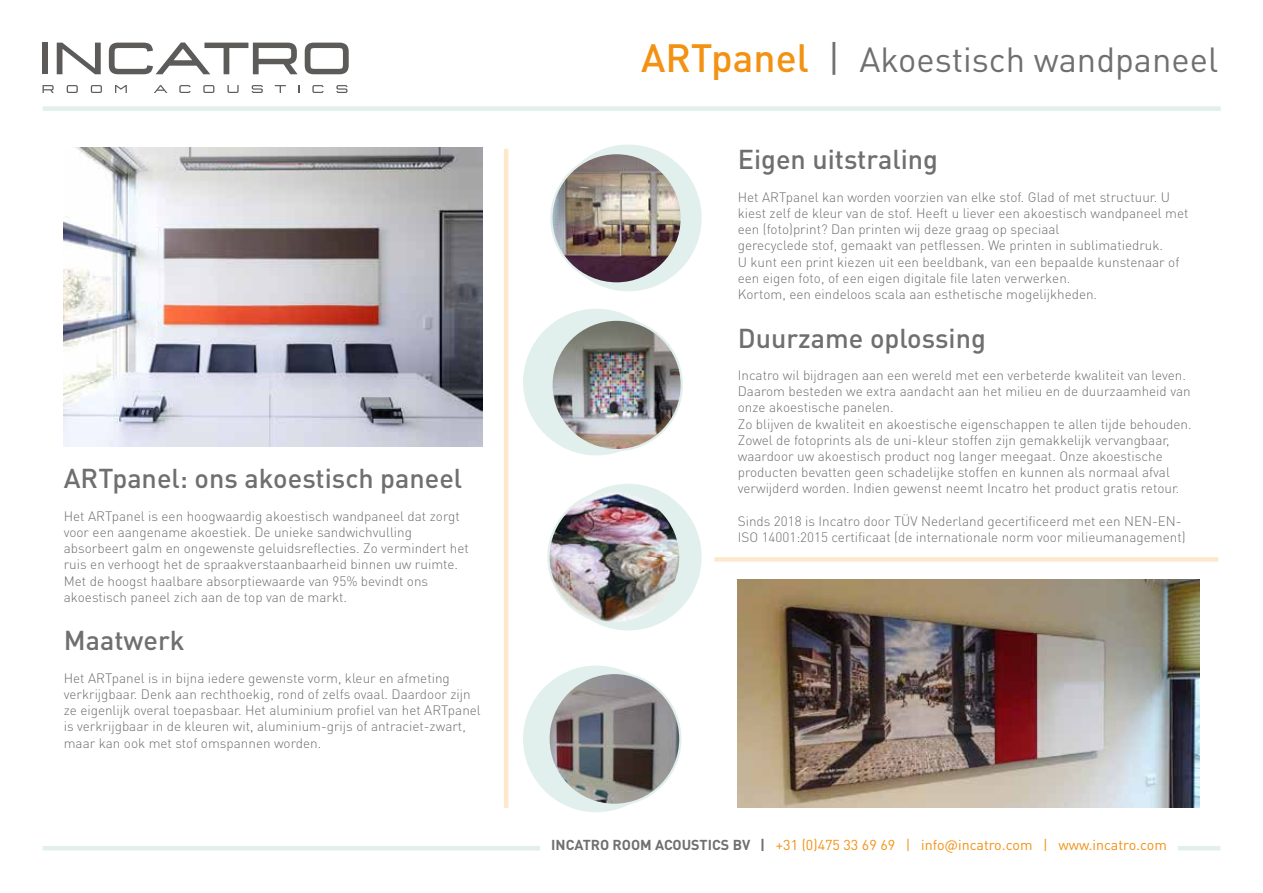
<style>
.page{position:relative;width:1263px;height:893px;background:#fff}
.page>*{position:absolute;margin:0;border:0;box-sizing:border-box;transform-origin:0 0}
.t1{font:34.5px "DIN Pro";color:#706f6f}
.t2{font:500 27px "DIN Pro";color:#706f6f}
.t3{font:14.25px "DIN Pro";color:#f39113}
.t4{font:300 13.5px/16.2px "DIN Pro";color:#706f6f}
.s1{font-weight:500;font-size:39px;color:#f39113}
.s2{font-size:38.25px}
.s3{font-weight:700;color:#706f6f}
</style>
<div class="page">
<div style="left:523px;top:309px;width:147px;height:146px;background:#e1f0ec;border-radius:50%"></div>
<svg style="left:43px;top:85px;width:11px;height:8px"></svg>
<svg style="left:67px;top:85px;width:11px;height:8px"></svg>
<svg style="left:91px;top:85px;width:11px;height:8px"></svg>
<svg style="left:115px;top:85px;width:12px;height:8px"></svg>
<svg style="left:154px;top:85px;width:13px;height:8px"></svg>
<svg style="left:179px;top:85px;width:11px;height:8px"></svg>
<svg style="left:203px;top:85px;width:11px;height:8px"></svg>
<svg style="left:227px;top:85px;width:12px;height:8px"></svg>
<svg style="left:252px;top:85px;width:11px;height:8px"></svg>
<svg style="left:275px;top:85px;width:11px;height:8px"></svg>
<svg style="left:312px;top:85px;width:11px;height:8px"></svg>
<svg style="left:336px;top:85px;width:11px;height:8px"></svg>
<div style="left:43px;top:43px;width:5px;height:31px;background:#5c5b59"></div>
<svg style="left:57px;top:43px;width:44px;height:31px"></svg>
<svg style="left:109px;top:43px;width:189px;height:31px"></svg>
<svg style="left:305px;top:43px;width:44px;height:31px"></svg>
<hr style="left:43px;top:846px;width:497px;height:4px;background:#e1f0ec">
<hr style="left:1178px;top:846px;width:42px;height:4px;background:#e1f0ec">
<div style="left:43px;top:106px;width:1178px;height:5px;background:#e1f0ec"></div>
<div style="left:555px;top:145px;width:147px;height:146px;background:#e1f0ec;border-radius:50%"></div>
<div style="left:555px;top:484px;width:147px;height:146px;background:#e1f0ec;border-radius:50%"></div>
<div style="left:523px;top:666px;width:147px;height:146px;background:#e1f0ec;border-radius:50%"></div>
<img style="left:551px;top:153px;width:131px;height:130px;border-radius:65px">
<img style="left:551px;top:320px;width:131px;height:130px;border-radius:65px">
<hr style="left:504px;top:149px;width:4px;height:659px;background:#fee8cb">
<div style="left:714px;top:557px;width:504px;height:5px;background:#fee8cb"></div>
<img style="left:64px;top:148px;width:419px;height:298px">
<img style="left:548px;top:491px;width:132px;height:132px;border-radius:66px">
<img style="left:548px;top:673px;width:132px;height:132px;border-radius:66px">
<img style="left:738px;top:580px;width:461px;height:228px">
<h2 class="t2" style="left:64px;top:460px;width:400px">ARTpanel: ons akoestisch paneel</h2>
<p class="t4" style="left:64px;top:507px;width:407px">Het ARTpanel is een hoogwaardig akoestisch wandpaneel dat zorgt voor een aangename akoestiek. De unieke sandwichvulling absorbeert galm en ongewenste geluidsreflecties. Zo vermindert het ruis en verhoogt het de spraakverstaanbaarheid binnen uw ruimte.<br>Met de hoogst haalbare absorptiewaarde van 95% bevindt ons akoestisch paneel zich aan de top van de markt.</p>
<h2 class="t2" style="left:64px;top:622px;width:122px">Maatwerk</h2>
<p class="t4" style="left:64px;top:669px;width:418px">Het ARTpanel is in bijna iedere gewenste vorm, kleur en afmeting verkrijgbaar. Denk aan rechthoekig, rond of zelfs ovaal. Daardoor zijn ze eigenlijk overal toepasbaar. Het aluminium profiel van het ARTpanel is verkrijgbaar in de kleuren wit, aluminium-grijs of antraciet-zwart, maar kan ook met stof omspannen worden.</p>
<h1 class="t1" style="left:641px;top:36px;width:579px"><span class="s1">ARTpanel</span> <span class="s2">|</span> Akoestisch wandpaneel</h1>
<h2 class="t2" style="left:738px;top:141px;width:202px">Eigen uitstraling</h2>
<p class="t4" style="left:738px;top:188px;width:452px">Het ARTpanel kan worden voorzien van elke stof. Glad of met structuur. U kiest zelf de kleur van de stof. Heeft u liever een akoestisch wandpaneel met een (foto)print? Dan printen wij deze graag op speciaal<br>gerecyclede stof, gemaakt van petflessen. We printen in sublimatiedruk.<br>U kunt een print kiezen uit een beeldbank, van een bepaalde kunstenaar of een eigen foto, of een eigen digitale file laten verwerken.<br>Kortom, een eindeloos scala aan esthetische mogelijkheden.</p>
<h2 class="t2" style="left:738px;top:320px;width:250px">Duurzame oplossing</h2>
<p class="t4" style="left:738px;top:367px;width:455px">Incatro wil bijdragen aan een wereld met een verbeterde kwaliteit van leven.<br>Daarom besteden we extra aandacht aan het milieu en de duurzaamheid van onze akoestische panelen.<br>Zo blijven de kwaliteit en akoestische eigenschappen te allen tijde behouden.<br>Zowel de fotoprints als de uni-kleur stoffen zijn gemakkelijk vervangbaar, waardoor uw akoestisch product nog langer meegaat. Onze akoestische producten bevatten geen schadelijke stoffen en kunnen als normaal afval verwijderd worden. Indien gewenst neemt Incatro het product gratis retour.</p>
<p class="t4" style="left:738px;top:512px;width:449px">Sinds 2018 is Incatro door TÜV Nederland gecertificeerd met een NEN-EN-<br>ISO 14001:2015 certificaat (de internationale norm voor milieumanagement)</p>
<p class="t3" style="left:551px;top:836px;width:617px"><span class="s3">INCATRO ROOM ACOUSTICS BV |</span> +31 (0)475 33 69 69 | info@incatro.com | www.incatro.com</p>
</div>
